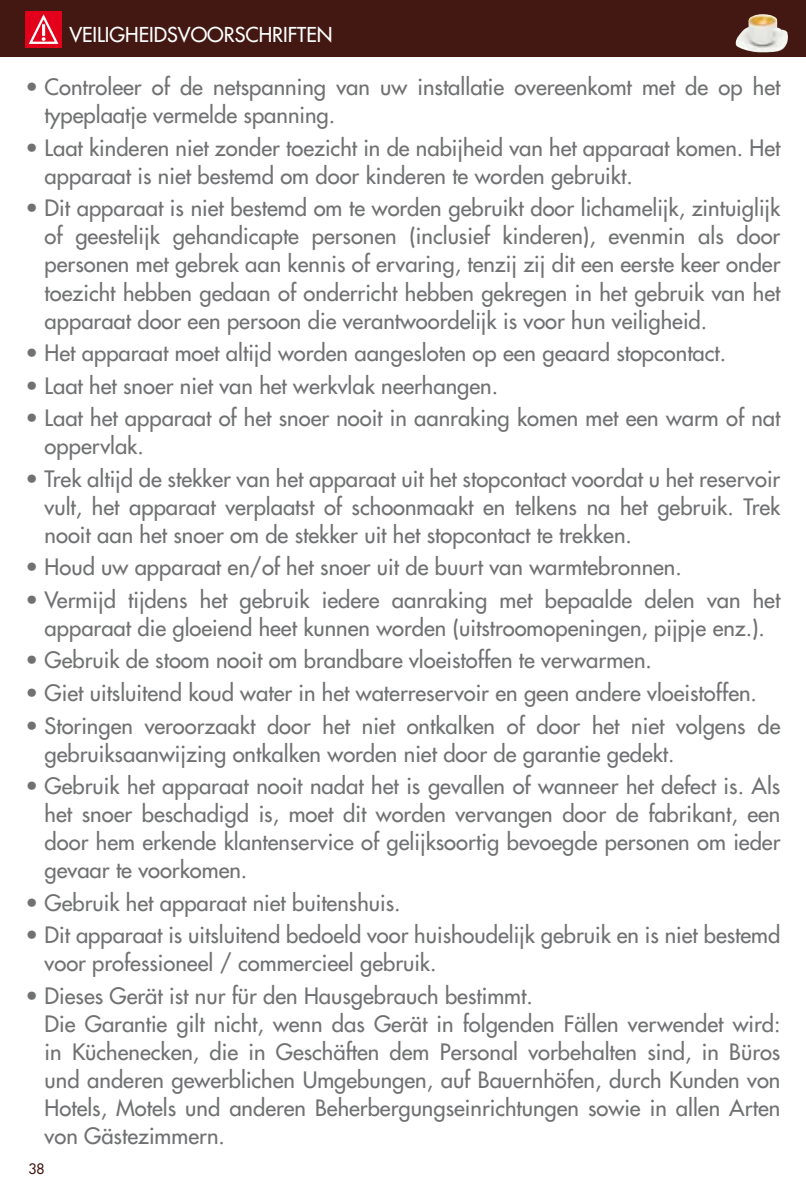
<style>
.page{position:relative;width:806px;height:1191px;background:#fff}
.page>*{position:absolute;margin:0;border:0;box-sizing:border-box;transform-origin:0 0}
.t1{font:22px/28px "Futura";color:#707173}
.t2{font:20px "Futura";color:#fff}
.t3{font:14px "Futura";color:#431812}
</style>
<div class="page">
<div style="left:0;top:0;width:805px;height:57px;background:#431812"></div>
<div style="left:26px;top:12px;width:36px;height:36px;background:#e2001a"></div>
<svg style="left:28px;top:14px;width:31px;height:30px"></svg>
<img style="left:735px;top:14px;width:52px;height:39px">
<p class="t2" style="left:69px;top:22px;width:264px">VEILIGHEIDSVOORSCHRIFTEN</p>
<p class="t1" style="left:45px;top:73px;width:736px;text-indent:-19px">• Controleer of de netspanning van uw installatie overeenkomt met de op het typeplaatje vermelde spanning.</p>
<p class="t1" style="left:45px;top:134px;width:736px;text-indent:-19px">• Laat kinderen niet zonder toezicht in de nabijheid van het apparaat komen. Het apparaat is niet bestemd om door kinderen te worden gebruikt.</p>
<p class="t1" style="left:45px;top:194px;width:736px;text-align:justify;text-indent:-19px">• Dit apparaat is niet bestemd om te worden gebruikt door lichamelijk, zintuiglijk of geestelijk gehandicapte personen (inclusief kinderen), evenmin als door personen met gebrek aan kennis of ervaring, tenzij zij dit een eerste keer onder toezicht hebben gedaan of onderricht hebben gekregen in het gebruik van het apparaat door een persoon die verantwoordelijk is voor hun veiligheid.</p>
<p class="t1" style="left:26px;top:339px;width:701px">• Het apparaat moet altijd worden aangesloten op een geaard stopcontact.</p>
<p class="t1" style="left:26px;top:371px;width:474px">• Laat het snoer niet van het werkvlak neerhangen.</p>
<p class="t1" style="left:45px;top:404px;width:736px;text-indent:-19px">• Laat het apparaat of het snoer nooit in aanraking komen met een warm of nat oppervlak.</p>
<p class="t1" style="left:45px;top:465px;width:736px;text-align:justify;text-indent:-19px">• Trek altijd de stekker van het apparaat uit het stopcontact voordat u het reservoir vult, het apparaat verplaatst of schoonmaakt en telkens na het gebruik. Trek nooit aan het snoer om de stekker uit het stopcontact te trekken.</p>
<p class="t1" style="left:26px;top:553px;width:657px">• Houd uw apparaat en/of het snoer uit de buurt van warmtebronnen.</p>
<p class="t1" style="left:26px;top:586px;width:755px;text-align:center">• Vermijd tijdens het gebruik iedere aanraking met bepaalde delen van het apparaat die gloeiend heet kunnen worden (uitstroomopeningen, pijpje enz.).</p>
<p class="t1" style="left:26px;top:646px;width:627px">• Gebruik de stoom nooit om brandbare vloeistoffen te verwarmen.</p>
<p class="t1" style="left:26px;top:679px;width:732px">• Giet uitsluitend koud water in het waterreservoir en geen andere vloeistoffen.</p>
<p class="t1" style="left:45px;top:711px;width:736px;text-indent:-19px">• Storingen veroorzaakt door het niet ontkalken of door het niet volgens de gebruiksaanwijzing ontkalken worden niet door de garantie gedekt.</p>
<p class="t1" style="left:45px;top:772px;width:736px;text-align:justify;text-indent:-19px">• Gebruik het apparaat nooit nadat het is gevallen of wanneer het defect is. Als het snoer beschadigd is, moet dit worden vervangen door de fabrikant, een door hem erkende klantenservice of gelijksoortig bevoegde personen om ieder gevaar te voorkomen.</p>
<p class="t1" style="left:26px;top:888px;width:376px">• Gebruik het apparaat niet buitenshuis.</p>
<p class="t1" style="left:45px;top:921px;width:736px;text-indent:-19px">• Dit apparaat is uitsluitend bedoeld voor huishoudelijk gebruik en is niet bestemd voor professioneel / commercieel gebruik.</p>
<p class="t1" style="left:45px;top:981px;width:736px;text-indent:-19px">• Dieses Gerät ist nur für den Hausgebrauch bestimmt.<br>Die Garantie gilt nicht, wenn das Gerät in folgenden Fällen verwendet wird: in Küchenecken, die in Geschäften dem Personal vorbehalten sind, in Büros und anderen gewerblichen Umgebungen, auf Bauernhöfen, durch Kunden von Hotels, Motels und anderen Beherbergungseinrichtungen sowie in allen Arten von Gästezimmern.</p>
<p class="t3" style="left:28px;top:1159px;width:18px">38</p>
</div>
